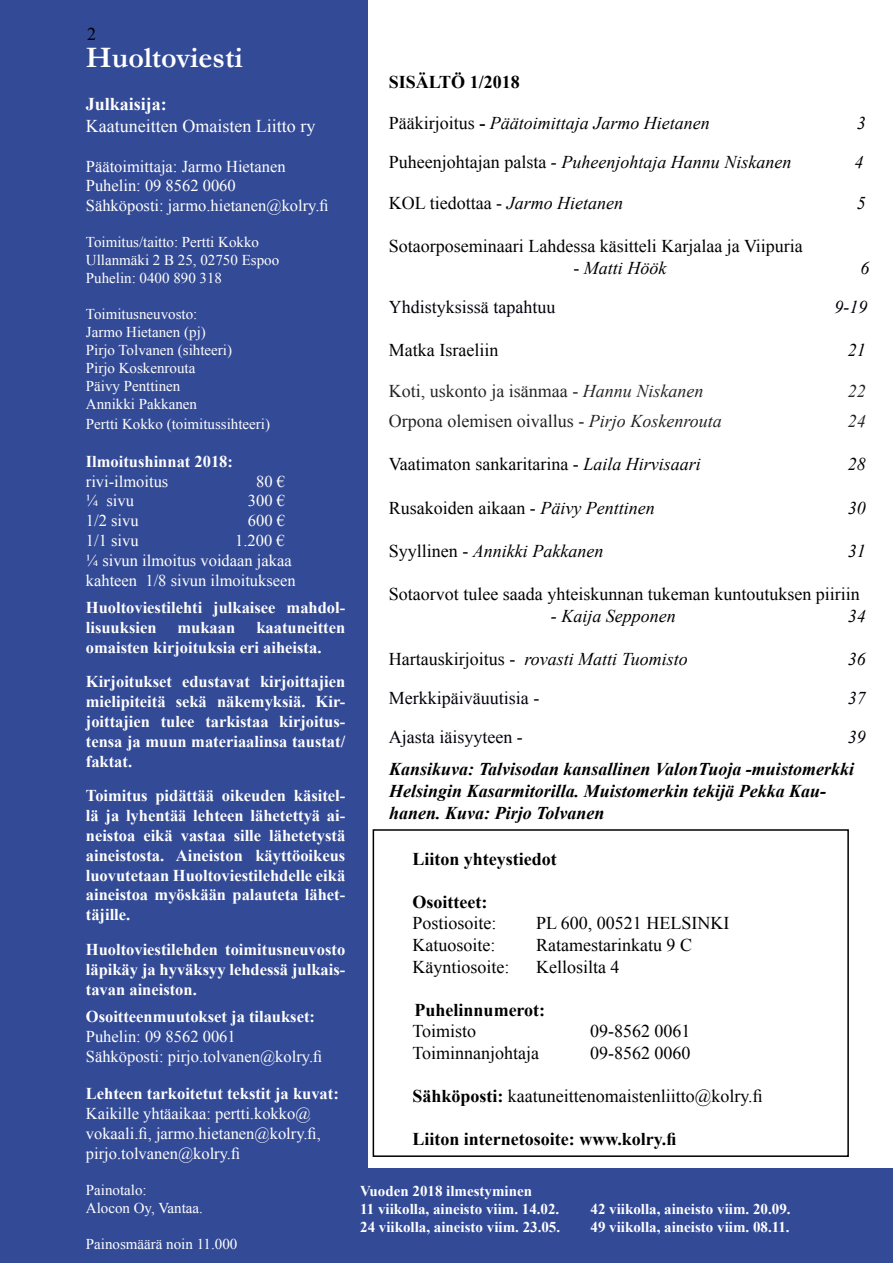
<style>
.page{position:relative;width:893px;height:1263px;background:#fff}
.page>*{position:absolute;margin:0;border:0;box-sizing:border-box;transform-origin:0 0}
.t1{font:700 30px "Garamond";color:#fffffd}
.t2{font:18px "Times New Roman";color:#000}
.t3{font:italic 18px "Times New Roman";color:#000}
.t4{font:italic 700 18px/21.6px "Times New Roman";color:#000}
.t5{font:700 18px "Times New Roman";color:#000}
.t6{font:18px "Times New Roman";color:#00000a}
.t7{font:18px "Times New Roman";color:#222}
.t8{font:18px "Times New Roman";color:#252525}
.t9{font:18px "Times New Roman";color:#fffffd}
.t10{font:700 18px "Times New Roman";color:#fffffd}
.t11{font:italic 18px "Times New Roman";color:#00000a}
.t12{font:italic 18px "Times New Roman";color:#252525}
.t13{font:italic 18px "Times New Roman";color:#222}
.t14{font:700 16.5px/19.8px "Times New Roman";color:#fffffd;text-align:justify}
.t15{font:16.5px/19.8px "Times New Roman";color:#fffffd}
.t16{font:15px/18px "Times New Roman";color:#fffffd}
.t17{font:700 15px/18px "Times New Roman";color:#fff}
.s1{font-style:normal}
.s2{font-weight:700;font-style:normal}
.s3{font-style:italic}
.s4{font-weight:700}
</style>
<div class="page">
<div style="left:367px;top:1168px;width:526px;height:95px;background:#334a97"></div>
<div style="left:0;top:0;width:367px;height:1263px;background:#334a97"></div>
<div style="left:373px;top:829px;width:476px;height:328px;border:2px solid #000"></div>
<p class="t2" style="left:87px;top:22px;width:10px">2</p>
<h1 class="t1" style="left:86px;top:37px;width:159px">Huoltoviesti</h1>
<p class="t10" style="left:86px;top:92px;width:83px">Julkaisija:</p>
<p class="t9" style="left:86px;top:114px;width:231px">Kaatuneitten Omaisten Liitto ry</p>
<p class="t15" style="left:86px;top:156px;width:244px">Päätoimittaja: Jarmo Hietanen<br>Puhelin: 09 8562 0060<br>Sähköposti: jarmo.hietanen@kolry.fi</p>
<p class="t16" style="left:86px;top:233px;width:195px">Toimitus/taitto: Pertti Kokko<br>Ullanmäki 2 B 25, 02750 Espoo<br>Puhelin: 0400 890 318</p>
<p class="t16" style="left:86px;top:305px;width:148px">Toimitusneuvosto:<br>Jarmo Hietanen (pj)<br>Pirjo Tolvanen (sihteeri)<br>Pirjo Koskenrouta<br>Päivy Penttinen<br>Annikki Pakkanen</p>
<p class="t16" style="left:86px;top:415px;width:186px">Pertti Kokko (toimitussihteeri)</p>
<p class="t14" style="left:86px;top:451px;width:149px">Ilmoitushinnat 2018:</p>
<p class="t15" style="left:86px;top:471px;width:84px">rivi-ilmoitus</p>
<p class="t15" style="left:256px;top:471px;width:30px">80 €</p>
<p class="t15" style="left:86px;top:491px;width:50px">¼ sivu</p>
<p class="t15" style="left:248px;top:491px;width:39px">300 €</p>
<p class="t15" style="left:86px;top:511px;width:54px">1/2 sivu</p>
<p class="t15" style="left:248px;top:511px;width:39px">600 €</p>
<p class="t15" style="left:86px;top:530px;width:54px">1/1 sivu</p>
<p class="t15" style="left:86px;top:530px;width:211px;text-indent:149px">1.200 € ¼ sivun ilmoitus voidaan jakaa kahteen 1/8 sivun ilmoitukseen</p>
<p class="t14" style="left:86px;top:597px;width:261px">Huoltoviestilehti julkaisee mahdol&shy;lisuuksien</p>
<p class="t14" style="left:86px;top:617px;width:261px;text-indent:170px">kaatuneitten omaisten kirjoituksia eri aiheista.</p>
<p class="t14" style="left:86px;top:671px;width:261px">Kirjoitukset edustavat kirjoittajien mielipiteitä sekä näkemyksiä. Kir&shy;joittajien tulee tarkistaa kirjoitus&shy;tensa ja muun materiaalinsa taustat/ faktat.</p>
<p class="t14" style="left:86px;top:785px;width:261px">Toimitus pidättää oikeuden käsitel&shy;lä ja lyhentää lehteen lähetettyä ai&shy;neistoa eikä vastaa sille lähetetystä aineistosta. Aineiston käyttöoikeus luovutetaan Huoltoviestilehdelle eikä aineistoa myöskään palauteta lähet&shy;täjille.</p>
<p class="t14" style="left:86px;top:939px;width:261px">Huoltoviestilehden toimitusneuvosto läpikäy ja hyväksyy lehdessä julkais&shy;tavan aineiston.</p>
<p class="t14" style="left:86px;top:1006px;width:231px">Osoitteenmuutokset ja tilaukset:</p>
<p class="t15" style="left:86px;top:1026px;width:238px">Puhelin: 09 8562 0061<br>Sähköposti: pirjo.tolvanen@kolry.fi</p>
<p class="t14" style="left:86px;top:1083px;width:254px">Lehteen tarkoitetut tekstit ja kuvat:</p>
<p class="t15" style="left:86px;top:1103px;width:236px">Kaikille yhtäaikaa: pertti.kokko@ vokaali.fi, jarmo.hietanen@kolry.fi, pirjo.tolvanen@kolry.fi</p>
<p class="t16" style="left:86px;top:1180px;width:119px">Painotalo:<br>Alocon Oy, Vantaa.</p>
<p class="t16" style="left:86px;top:1234px;width:153px">Painosmäärä noin 11.000</p>
<p class="t14" style="left:178px;top:617px;width:59px">mukaan</p>
<p class="t5" style="left:389px;top:69px;width:132px">SISÄLTÖ 1/2018</p>
<p class="t3" style="left:389px;top:110px;width:322px"><span class="s1">Pääkirjoitus</span> <span class="s2">-</span> Päätoimittaja Jarmo Hietanen</p>
<p class="t3" style="left:857px;top:110px;width:10px">3</p>
<p class="t3" style="left:389px;top:149px;width:404px"><span class="s1">Puheenjohtajan palsta</span> - Puheenjohtaja Hannu Niskanen</p>
<p class="t3" style="left:854px;top:149px;width:10px">4</p>
<p class="t2" style="left:389px;top:191px;width:236px">KOL tiedottaa - <span class="s3">Jarmo Hietanen</span></p>
<p class="t3" style="left:857px;top:191px;width:10px">5</p>
<p class="t2" style="left:389px;top:234px;width:415px">Sotaorposeminaari Lahdessa käsitteli Karjalaa ja Viipuria</p>
<p class="t3" style="left:573px;top:255px;width:94px"><span class="s1">-</span> Matti Höök</p>
<p class="t3" style="left:860px;top:255px;width:10px">6</p>
<p class="t6" style="left:389px;top:295px;width:168px">Yhdistyksissä tapahtuu</p>
<p class="t11" style="left:834px;top:294px;width:34px">9-19</p>
<p class="t2" style="left:389px;top:338px;width:111px">Matka Israeliin</p>
<p class="t3" style="left:848px;top:338px;width:19px">21</p>
<p class="t8" style="left:389px;top:378px;width:316px">Koti, uskonto ja isänmaa - <span class="s3">Hannu Niskanen</span></p>
<p class="t12" style="left:848px;top:378px;width:19px">22</p>
<p class="t7" style="left:389px;top:409px;width:334px">Orpona olemisen oivallus - <span class="s3">Pirjo Koskenrouta</span></p>
<p class="t13" style="left:848px;top:409px;width:19px">24</p>
<p class="t2" style="left:389px;top:452px;width:313px">Vaatimaton sankaritarina - <span class="s3">Laila Hirvisaari</span></p>
<p class="t3" style="left:848px;top:452px;width:19px">28</p>
<p class="t2" style="left:389px;top:495px;width:267px">Rusakoiden aikaan - <span class="s3">Päivy Penttinen</span></p>
<p class="t3" style="left:848px;top:495px;width:19px">30</p>
<p class="t3" style="left:389px;top:538px;width:216px"><span class="s1">Syyllinen -</span> Annikki Pakkanen</p>
<p class="t3" style="left:848px;top:538px;width:19px">31</p>
<p class="t2" style="left:389px;top:582px;width:472px">Sotaorvot tulee saada yhteiskunnan tukeman kuntoutuksen piiriin</p>
<p class="t3" style="left:551px;top:603px;width:126px">- Kaija Sepponen</p>
<p class="t3" style="left:848px;top:603px;width:19px">34</p>
<p class="t3" style="left:389px;top:646px;width:300px"><span class="s1">Hartauskirjoitus -</span> rovasti Matti Tuomisto</p>
<p class="t3" style="left:848px;top:646px;width:19px">36</p>
<p class="t6" style="left:389px;top:686px;width:152px">Merkkipäiväuutisia -</p>
<p class="t11" style="left:848px;top:685px;width:19px">37</p>
<p class="t6" style="left:389px;top:725px;width:135px">Ajasta iäisyyteen <span class="s3">-</span></p>
<p class="t11" style="left:848px;top:724px;width:19px">39</p>
<p class="t4" style="left:389px;top:758px;width:466px">Kansikuva: Talvisodan kansallinen ValonTuoja -muistomerkki<br>Helsingin Kasarmitorilla. Muistomerkin tekijä Pekka Kau&shy;hanen. Kuva: Pirjo Tolvanen</p>
<p class="t5" style="left:412px;top:846px;width:146px">Liiton yhteystiedot</p>
<p class="t5" style="left:412px;top:889px;width:76px">Osoitteet:</p>
<p class="t2" style="left:412px;top:911px;width:86px">Postiosoite:</p>
<p class="t2" style="left:536px;top:911px;width:195px">PL 600, 00521 HELSINKI</p>
<p class="t2" style="left:412px;top:933px;width:84px">Katuosoite:</p>
<p class="t2" style="left:536px;top:933px;width:157px">Ratamestarinkatu 9 C</p>
<p class="t2" style="left:412px;top:954px;width:99px">Käyntiosoite:</p>
<p class="t2" style="left:536px;top:954px;width:85px">Kellosilta 4</p>
<p class="t5" style="left:415px;top:997px;width:132px">Puhelinnumerot:</p>
<p class="t2" style="left:412px;top:1019px;width:65px">Toimisto</p>
<p class="t2" style="left:590px;top:1019px;width:102px">09-8562 0061</p>
<p class="t2" style="left:412px;top:1041px;width:128px">Toiminnanjohtaja</p>
<p class="t2" style="left:590px;top:1041px;width:102px">09-8562 0060</p>
<p class="t2" style="left:412px;top:1084px;width:352px"><span class="s4">Sähköposti:</span> kaatuneittenomaistenliitto@kolry.fi</p>
<p class="t5" style="left:412px;top:1127px;width:266px">Liiton internetosoite: www.kolry.fi</p>
<p class="t17" style="left:360px;top:1181px;width:202px">Vuoden 2018 ilmestyminen<br>11 viikolla, aineisto viim. 14.02.<br>24 viikolla, aineisto viim. 23.05.</p>
<p class="t17" style="left:590px;top:1200px;width:202px">42 viikolla, aineisto viim. 20.09.<br>49 viikolla, aineisto viim. 08.11.</p>
</div>
